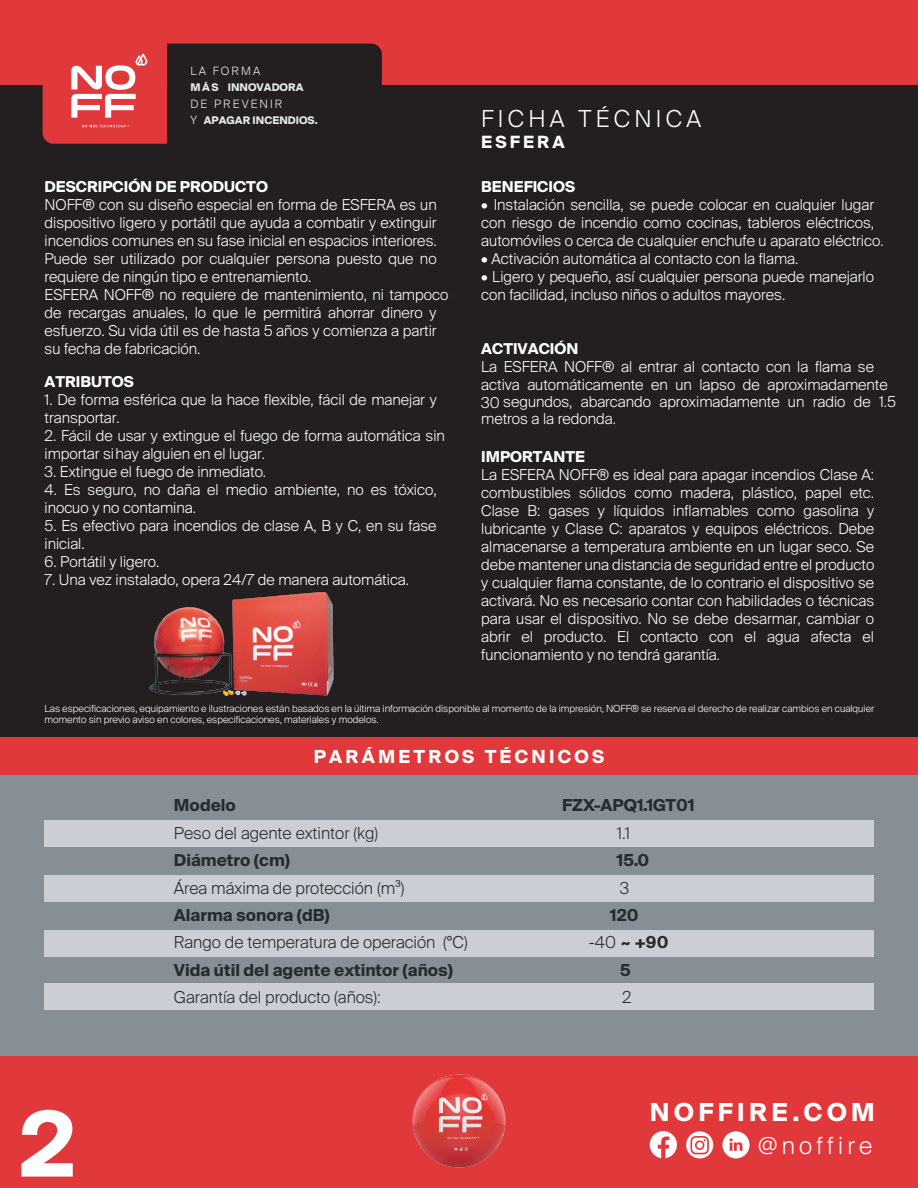
<style>
.page{position:relative;width:918px;height:1188px;background:#fff}
.page>*{position:absolute;margin:0;border:0;box-sizing:border-box;transform-origin:0 0}
.t1{font:700 99px "Suisse BP Intl";color:#fff}
.t2{font:700 24.9px "Suisse Intl";letter-spacing:.18em;color:#fff}
.t3{font:300 23.55px "Suisse Intl";letter-spacing:.18em;color:#fff}
.t4{font:300 23.4px "Suisse Intl";letter-spacing:.18em;color:#fff}
.t5{font:700 18px "Suisse Intl";letter-spacing:.18em;color:#fff}
.t6{font:700 16.95px "Suisse Intl";letter-spacing:.18em;color:#fff}
.t7{font:300 16.5px "Suisse Intl";color:#262c2d}
.t8{font:700 16.5px "Suisse Intl";color:#262c2d}
.t9{font:300 15px/18px "Suisse Intl";color:#fff}
.t10{font:700 15px "Suisse Intl";color:#fff}
.t11{font:700 11.55px "Suisse BP Intl";color:#e6e8ea}
.t12{font:300 11.55px "Suisse Intl";letter-spacing:.18em;color:#e6e8ea}
.t13{font:300 9.9px/11.9px "Suisse Intl";color:#fff}
.s1{font-family:"Suisse Intl";font-weight:300}
.s2{font-weight:300}
</style>
<div class="page">
<div style="left:0;top:1056px;width:918px;height:132px;background:#e1393b"></div>
<div style="left:0;top:775px;width:918px;height:281px;background:#878f96"></div>
<div style="left:0;top:84px;width:918px;height:654px;background:#231f20"></div>
<div style="left:0;top:0;width:918px;height:84px;background:#e1393b"></div>
<div style="left:45px;top:820px;width:829px;height:26px;background:#cbced5"></div>
<div style="left:45px;top:876px;width:829px;height:26px;background:#cbced5"></div>
<div style="left:45px;top:930px;width:829px;height:26px;background:#cbced5"></div>
<div style="left:45px;top:984px;width:829px;height:26px;background:#cbced5"></div>
<svg style="left:43px;top:44px;width:339px;height:100px"></svg>
<img style="left:412px;top:1074px;width:94px;height:94px">
<svg style="left:650px;top:1131px;width:27px;height:27px"></svg>
<svg style="left:686px;top:1131px;width:27px;height:27px"></svg>
<svg style="left:722px;top:1131px;width:28px;height:27px"></svg>
<div style="left:0;top:738px;width:918px;height:37px;background:#e1393b"></div>
<img style="left:149px;top:592px;width:185px;height:104px">
<p class="t12" style="left:190px;top:64px;width:72px">LA FORMA</p>
<p class="t11" style="left:190px;top:81px;width:115px">MÁS INNOVADORA</p>
<p class="t12" style="left:190px;top:97px;width:93px">DE PREVENIR</p>
<p class="t11" style="left:190px;top:113px;width:129px"><span class="s1">Y</span> APAGAR INCENDIOS.</p>
<p class="t10" style="left:45px;top:178px;width:225px">DESCRIPCIÓN DE PRODUCTO</p>
<p class="t9" style="left:45px;top:196px;width:405px">NOFF® con su diseño especial en forma de ESFERA es un dispositivo ligero y portátil que ayuda a combatir y extinguir incendios comunes en su fase inicial en espacios interiores.<br>Puede ser utilizado por cualquier persona puesto que no requiere de ningún tipo e entrenamiento.<br>ESFERA NOFF® no requiere de mantenimiento, ni tampoco de recargas anuales, lo que le permitirá ahorrar dinero y esfuerzo. Su vida útil es de hasta 5 años y comienza a partir su fecha de fabricación.</p>
<p class="t10" style="left:45px;top:373px;width:91px">ATRIBUTOS</p>
<p class="t9" style="left:45px;top:391px;width:394px">1. De forma esférica que la hace flexible, fácil de manejar y transportar.</p>
<p class="t9" style="left:45px;top:427px;width:402px">2. Fácil de usar y extingue el fuego de forma automática sin importar sihay alguien en el lugar.</p>
<p class="t9" style="left:45px;top:463px;width:223px">3. Extingue el fuego de inmediato.</p>
<p class="t9" style="left:45px;top:481px;width:394px">4. Es seguro, no daña el medio ambiente, no es tóxico, inocuo y no contamina.</p>
<p class="t9" style="left:45px;top:517px;width:394px">5. Es efectivo para incendios de clase A, B y C, en su fase inicial.</p>
<p class="t9" style="left:45px;top:553px;width:116px">6. Portátil y ligero.</p>
<p class="t9" style="left:45px;top:571px;width:366px">7. Una vez instalado, opera 24/7 de manera automática.</p>
<h3 class="t4" style="left:481px;top:106px;width:221px">FICHA TÉCNICA</h3>
<p class="t6" style="left:481px;top:133px;width:85px">ESFERA</p>
<p class="t10" style="left:481px;top:178px;width:95px">BENEFICIOS</p>
<p class="t9" style="left:481px;top:196px;width:404px">• Instalación sencilla, se puede colocar en cualquier lugar con riesgo de incendio como cocinas, tableros eléctricos, automóviles o cerca de cualquier enchufe u aparato eléctrico.</p>
<p class="t9" style="left:481px;top:250px;width:319px">• Activación automática al contacto con la flama.</p>
<p class="t9" style="left:481px;top:268px;width:394px">• Ligero y pequeño, así cualquier persona puede manejarlo con facilidad, incluso niños o adultos mayores.</p>
<p class="t10" style="left:481px;top:340px;width:99px">ACTIVACIÓN</p>
<p class="t9" style="left:481px;top:358px;width:416px;line-height:17.4px">La ESFERA NOFF® al entrar al contacto con la flama se activa automáticamente en un lapso de aproximadamente 30 segundos, abarcando aproximadamente un radio de 1.5 metros a la redonda.</p>
<p class="t10" style="left:481px;top:448px;width:105px">IMPORTANTE</p>
<p class="t9" style="left:481px;top:466px;width:395px;text-align:justify">La ESFERA NOFF® es ideal para apagar incendios Clase A: combustibles sólidos como madera, plástico, papel etc.<br>Clase B: gases y líquidos inflamables como gasolina y lubricante y Clase C: aparatos y equipos eléctricos. Debe almacenarse a temperatura ambiente en un lugar seco. Se debe mantener una distancia de seguridad entre el producto y cualquier flama constante, de lo contrario el dispositivo se activará. No es necesario contar con habilidades o técnicas para usar el dispositivo. No se debe desarmar, cambiar o abrir el producto. El contacto con el agua afecta el funcionamiento y no tendrá garantía.</p>
<p class="t13" style="left:45px;top:702px;width:831px">Las especificaciones, equipamiento e ilustraciones están basados en la última información disponible al momento de la impresión, NOFF® se reserva el derecho de realizar cambios en cualquier momento sin previo aviso en colores, especificaciones, materiales y modelos.</p>
<p class="t5" style="left:314px;top:747px;width:292px">PARÁMETROS TÉCNICOS</p>
<h1 class="t1" style="left:19px;top:1086px;width:58px">2</h1>
<p class="t8" style="left:174px;top:796px;width:63px">Modelo</p>
<p class="t8" style="left:562px;top:796px;width:134px">FZX-APQ1.1GT01</p>
<p class="t7" style="left:174px;top:823px;width:206px">Peso del agente extintor (kg)</p>
<p class="t7" style="left:617px;top:823px;width:15px">1.1</p>
<p class="t8" style="left:174px;top:851px;width:118px">Diámetro (cm)</p>
<p class="t8" style="left:616px;top:851px;width:34px">15.0</p>
<p class="t7" style="left:174px;top:878px;width:232px">Área máxima de protección (m³)</p>
<p class="t7" style="left:620px;top:878px;width:11px">3</p>
<p class="t8" style="left:174px;top:906px;width:157px">Alarma sonora (dB)</p>
<p class="t8" style="left:610px;top:906px;width:30px">120</p>
<p class="t7" style="left:174px;top:933px;width:295px">Rango de temperatura de operación (°C)</p>
<p class="t8" style="left:589px;top:933px;width:81px"><span class="s2">-40</span> ~ +90</p>
<p class="t8" style="left:174px;top:960px;width:281px">Vida útil del agente extintor (años)</p>
<p class="t8" style="left:620px;top:960px;width:13px">5</p>
<p class="t7" style="left:174px;top:988px;width:208px">Garantía del producto (años):</p>
<p class="t7" style="left:622px;top:988px;width:11px">2</p>
<h2 class="t2" style="left:650px;top:1097px;width:226px">NOFFIRE.COM</h2>
<h3 class="t3" style="left:758px;top:1132px;width:116px">@noffire</h3>
</div>
